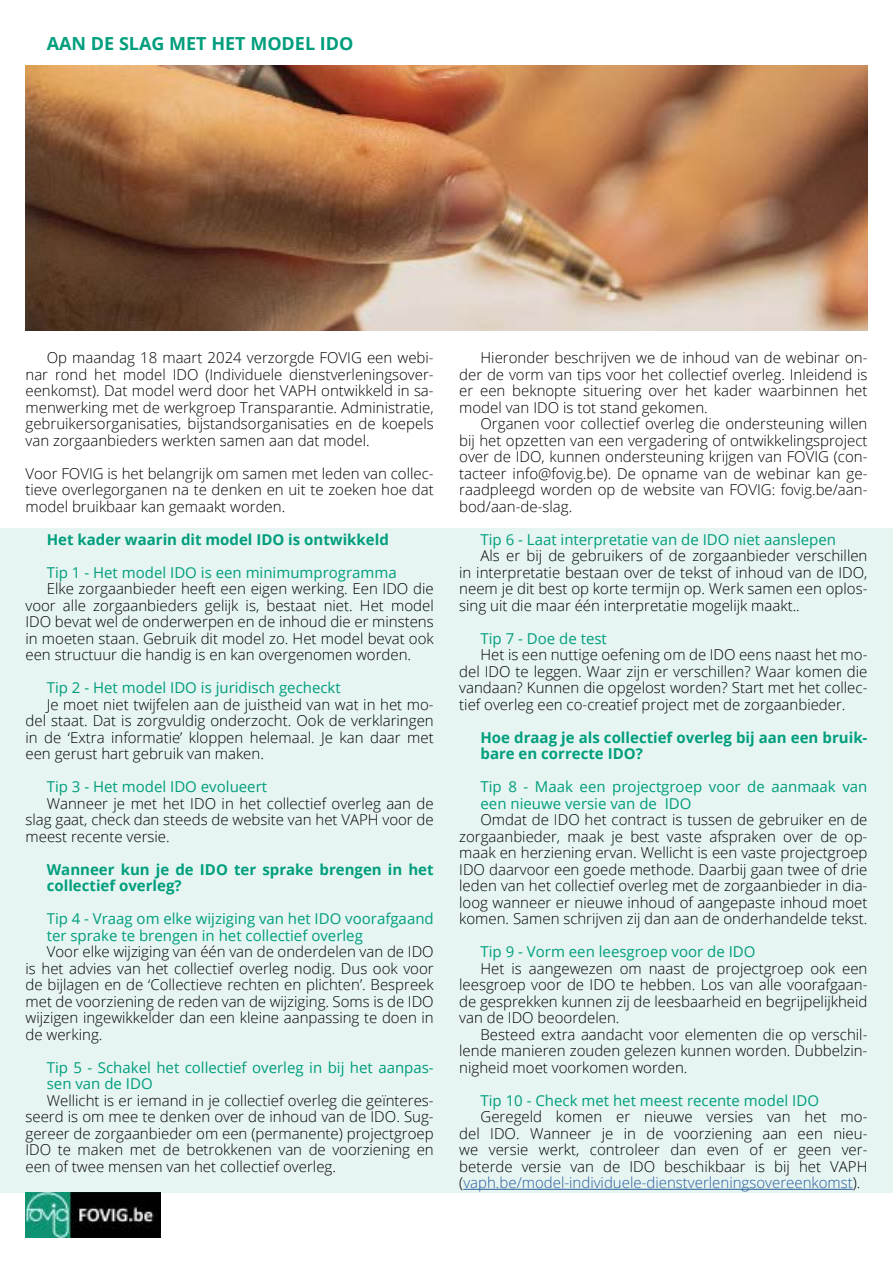
<style>
.page{position:relative;width:893px;height:1263px;background:#fff}
.page>*{position:absolute;margin:0;border:0;box-sizing:border-box;transform-origin:0 0}
.t1{font:700 18px "Open Sans";color:#009e7d}
.t2{font:300 15px/16.5px "Open Sans";color:#000;text-align:justify}
.t3{font:15px/16.5px "Open Sans";color:#009e7d}
.t4{font:700 15px/16.5px "Open Sans";color:#009e7d}
.s1{color:#275b9b}
</style>
<div class="page">
<img style="left:26px;top:1193px;width:134px;height:45px">
<div style="left:0;top:528px;width:893px;height:665px;background:#e6f5f2"></div>
<img style="left:26px;top:66px;width:841px;height:264px">
<hr style="left:463px;top:1189px;width:390px;height:1px;background:#275b9b">
<p class="t1" style="left:47px;top:30px;width:308px">AAN DE SLAG MET HET MODEL IDO</p>
<p class="t2" style="left:26px;top:349px;width:410px;text-indent:21px">Op maandag 18 maart 2024 verzorgde FOVIG een webi&shy;nar rond het model IDO (Individuele dienstverleningsover&shy;eenkomst). Dat model werd door het VAPH ontwikkeld in sa&shy;menwerking met de werkgroep Transparantie. Administratie, gebruikersorganisaties, bijstandsorganisaties en de koepels van zorgaanbieders werkten samen aan dat model.</p>
<p class="t2" style="left:26px;top:464px;width:410px">Voor FOVIG is het belangrijk om samen met leden van collec&shy;tieve overlegorganen na te denken en uit te zoeken hoe dat model bruikbaar kan gemaakt worden.</p>
<p class="t4" style="left:47px;top:530px;width:344px">Het kader waarin dit model IDO is ontwikkeld</p>
<p class="t3" style="left:47px;top:563px;width:352px">Tip 1 - Het model IDO is een minimumprogramma</p>
<p class="t2" style="left:26px;top:580px;width:410px;text-indent:21px">Elke zorgaanbieder heeft een eigen werking. Een IDO die voor alle zorgaanbieders gelijk is, bestaat niet. Het model IDO bevat wel de onderwerpen en de inhoud die er minstens in moeten staan. Gebruik dit model zo. Het model bevat ook een structuur die handig is en kan overgenomen worden.</p>
<p class="t3" style="left:47px;top:679px;width:295px">Tip 2 - Het model IDO is juridisch gecheckt</p>
<p class="t2" style="left:26px;top:695px;width:410px;text-indent:21px">Je moet niet twijfelen aan de juistheid van wat in het mo&shy;del staat. Dat is zorgvuldig onderzocht. Ook de verklaringen in de ‘Extra informatie’ kloppen helemaal. Je kan daar met een gerust hart gebruik van maken.</p>
<p class="t3" style="left:47px;top:778px;width:222px">Tip 3 - Het model IDO evolueert</p>
<p class="t2" style="left:26px;top:794px;width:410px;text-indent:21px">Wanneer je met het IDO in het collectief overleg aan de slag gaat, check dan steeds de website van het VAPH voor de meest recente versie.</p>
<p class="t4" style="left:47px;top:860px;width:388px">Wanneer kun je de IDO ter sprake brengen in het collectief overleg?</p>
<p class="t3" style="left:47px;top:910px;width:388px">Tip 4 - Vraag om elke wijziging van het IDO voorafgaand ter sprake te brengen in het collectief overleg</p>
<p class="t2" style="left:26px;top:943px;width:410px;text-indent:21px">Voor elke wijziging van één van de onderdelen van de IDO is het advies van het collectief overleg nodig. Dus ook voor de bijlagen en de ‘Collectieve rechten en plichten’. Bespreek met de voorziening de reden van de wijziging. Soms is de IDO wijzigen ingewikkelder dan een kleine aanpassing te doen in de werking.</p>
<p class="t3" style="left:47px;top:1058px;width:388px">Tip 5 - Schakel het collectief overleg in bij het aanpas&shy;sen van de IDO</p>
<p class="t2" style="left:26px;top:1091px;width:410px;text-indent:21px">Wellicht is er iemand in je collectief overleg die geïnteres&shy;seerd is om mee te denken over de inhoud van de IDO. Sug&shy;gereer de zorgaanbieder om een (permanente) projectgroep IDO te maken met de betrokkenen van de voorziening en een of twee mensen van het collectief overleg.</p>
<p class="t2" style="left:459px;top:349px;width:410px;text-indent:21px">Hieronder beschrijven we de inhoud van de webinar on&shy;der de vorm van tips voor het collectief overleg. Inleidend is er een beknopte situering over het kader waarbinnen het model van IDO is tot stand gekomen.</p>
<p class="t2" style="left:459px;top:415px;width:410px;text-indent:21px">Organen voor collectief overleg die ondersteuning willen bij het opzetten van een vergadering of ontwikkelingsproject over de IDO, kunnen ondersteuning krijgen van FOVIG (con&shy;tacteer info@fovig.be). De opname van de webinar kan ge&shy;raadpleegd worden op de website van FOVIG: fovig.be/aan&shy;bod/aan-de-slag.</p>
<p class="t3" style="left:480px;top:530px;width:357px">Tip 6 - Laat interpretatie van de IDO niet aanslepen</p>
<p class="t2" style="left:459px;top:547px;width:410px;text-indent:21px">Als er bij de gebruikers of de zorgaanbieder verschillen in interpretatie bestaan over de tekst of inhoud van de IDO, neem je dit best op korte termijn op. Werk samen een oplos&shy;sing uit die maar één interpretatie mogelijk maakt..</p>
<p class="t3" style="left:480px;top:629px;width:128px">Tip 7 - Doe de test</p>
<p class="t2" style="left:459px;top:646px;width:410px;text-indent:21px">Het is een nuttige oefening om de IDO eens naast het mo&shy;del IDO te leggen. Waar zijn er verschillen? Waar komen die vandaan? Kunnen die opgelost worden? Start met het collec&shy;tief overleg een co-creatief project met de zorgaanbieder.</p>
<p class="t4" style="left:480px;top:728px;width:388px">Hoe draag je als collectief overleg bij aan een bruik&shy;bare en correcte IDO?</p>
<p class="t3" style="left:480px;top:778px;width:388px">Tip 8 - Maak een projectgroep voor de aanmaak van een nieuwe versie van de IDO</p>
<p class="t2" style="left:459px;top:811px;width:410px;text-indent:21px">Omdat de IDO het contract is tussen de gebruiker en de zorgaanbieder, maak je best vaste afspraken over de op&shy;maak en herziening ervan. Wellicht is een vaste projectgroep IDO daarvoor een goede methode. Daarbij gaan twee of drie leden van het collectief overleg met de zorgaanbieder in dia&shy;loog wanneer er nieuwe inhoud of aangepaste inhoud moet komen. Samen schrijven zij dan aan de onderhandelde tekst.</p>
<p class="t3" style="left:480px;top:943px;width:276px">Tip 9 - Vorm een leesgroep voor de IDO</p>
<p class="t2" style="left:459px;top:959px;width:410px;text-indent:21px">Het is aangewezen om naast de projectgroep ook een leesgroep voor de IDO te hebben. Los van alle voorafgaan&shy;de gesprekken kunnen zij de leesbaarheid en begrijpelijkheid van de IDO beoordelen.</p>
<p class="t2" style="left:459px;top:1025px;width:410px;text-indent:21px">Besteed extra aandacht voor elementen die op verschil&shy;lende manieren zouden gelezen kunnen worden. Dubbelzin&shy;nigheid moet voorkomen worden.</p>
<p class="t3" style="left:480px;top:1091px;width:340px">Tip 10 - Check met het meest recente model IDO</p>
<p class="t2" style="left:459px;top:1108px;width:410px;text-indent:21px">Geregeld komen er nieuwe versies van het mo&shy;del IDO. Wanneer je in de voorziening aan een nieu&shy;we versie werkt, controleer dan even of er geen ver&shy;beterde versie van de IDO beschikbaar is bij het VAPH (<span class="s1">vaph.be/model-individuele-dienstverleningsovereenkomst</span>).</p>
</div>
